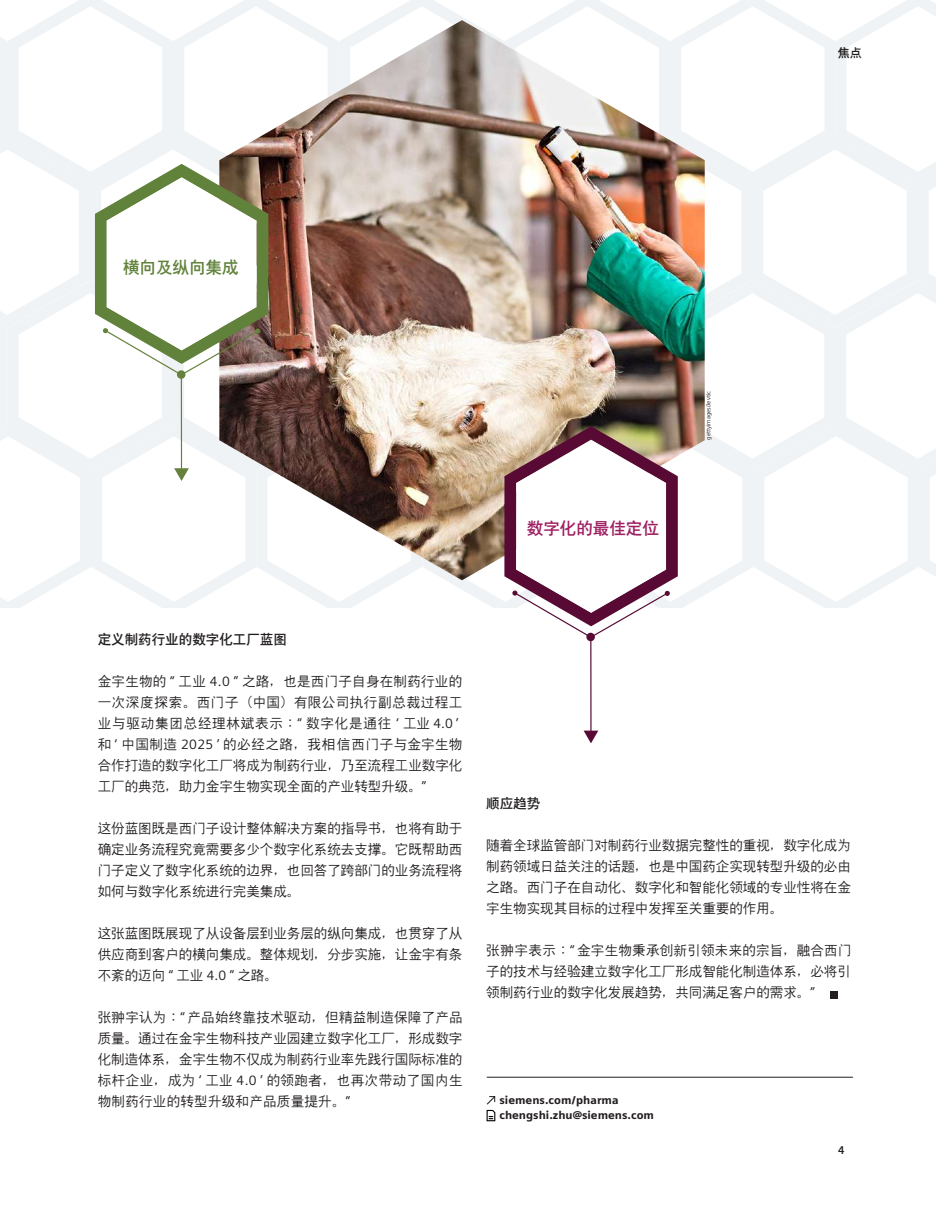
<style>
.page{position:relative;width:936px;height:1213px;background:#fff}
.page>*{position:absolute;margin:0;border:0;box-sizing:border-box;transform-origin:0 0}
.t1{font:700 16.5px "Siemens Sans Global";color:#9e1f62}
.t2{font:700 16.5px "Siemens Sans Global";color:#61823b}
.t3{font:13.5px/21px "Siemens Sans Global";color:#231f20;text-align:justify}
.t4{font:13.5px/21px "Siemens Sans Global";letter-spacing:.02em;color:#231f20}
.t5{font:700 13.5px "Siemens Sans Global";color:#231f20}
.t6{font:700 12px "Siemens Sans Global";color:#231f20}
.t7{font:900 11.25px/15px "Siemens Sans";color:#231f20}
.t8{font:700 11.25px "Siemens Sans Global";color:#231f20}
.t9{font:6px "Siemens Sans Global";color:#231f20}
</style>
<div class="page">
<img style="left:0;top:0;width:935px;height:743px">
<svg style="left:486px;top:1096px;width:10px;height:26px"></svg>
<hr style="left:486px;top:1077px;width:366px;height:1px;background:#231f20">
<div style="left:829px;top:991px;width:8px;height:8px;background:#231f20"></div>
<p class="t6" style="left:837px;top:44px;width:25px">焦点</p>
<p class="t2" style="left:123px;top:254px;width:117px">横向及纵向集成</p>
<p class="t1" style="left:527px;top:515px;width:133px">数字化的最佳定位</p>
<p class="t9" style="left:703px;top:440px;width:50px;rotate:-90deg">gettyimages/Jevtic</p>
<p class="t5" style="left:98px;top:629px;width:191px">定义制药行业的数字化工厂蓝图</p>
<p class="t4" style="left:98px;top:671px;width:366px">金宇生物的 “ 工业 4.0 ” 之路，也是西门子自身在制药行业的一次深度探索。西门子（中国）有限公司执行副总裁过程工业与驱动集团总经理林斌表示：“ 数字化是通往 ‘ 工业 4.0 ’和 ‘ 中国制造 2025 ’ 的必经之路，我相信西门子与金宇生物合作打造的数字化工厂将成为制药行业，乃至流程工业数字化工厂的典范，助力金宇生物实现全面的产业转型升级。”</p>
<p class="t3" style="left:98px;top:818px;width:366px">这份蓝图既是西门子设计整体解决方案的指导书，也将有助于确定业务流程究竟需要多少个数字化系统去支撑。它既帮助西门子定义了数字化系统的边界，也回答了跨部门的业务流程将如何与数字化系统进行完美集成。</p>
<p class="t3" style="left:98px;top:923px;width:366px">这张蓝图既展现了从设备层到业务层的纵向集成，也贯穿了从供应商到客户的横向集成。整体规划，分步实施，让金宇有条不紊的迈向 “ 工业 4.0 ” 之路。</p>
<p class="t3" style="left:98px;top:1007px;width:366px">张翀宇认为：“ 产品始终靠技术驱动，但精益制造保障了产品质量。通过在金宇生物科技产业园建立数字化工厂，形成数字化制造体系，金宇生物不仅成为制药行业率先践行国际标准的标杆企业，成为 ‘ 工业 4.0 ’ 的领跑者，也再次带动了国内生物制药行业的转型升级和产品质量提升。”</p>
<p class="t5" style="left:486px;top:793px;width:55px">顺应趋势</p>
<p class="t3" style="left:486px;top:835px;width:366px">随着全球监管部门对制药行业数据完整性的重视，数字化成为制药领域日益关注的话题，也是中国药企实现转型升级的必由之路。西门子在自动化、数字化和智能化领域的专业性将在金宇生物实现其目标的过程中发挥至关重要的作用。</p>
<p class="t3" style="left:486px;top:940px;width:367px">张翀宇表示：“ 金宇生物秉承创新引领未来的宗旨，融合西门子的技术与经验建立数字化工厂形成智能化制造体系，必将引领制药行业的数字化发展趋势，共同满足客户的需求。”</p>
<p class="t7" style="left:499px;top:1093px;width:156px">siemens.com/pharma chengshi.zhu@siemens.com</p>
<p class="t8" style="left:838px;top:1141px;width:8px">4</p>
</div>
